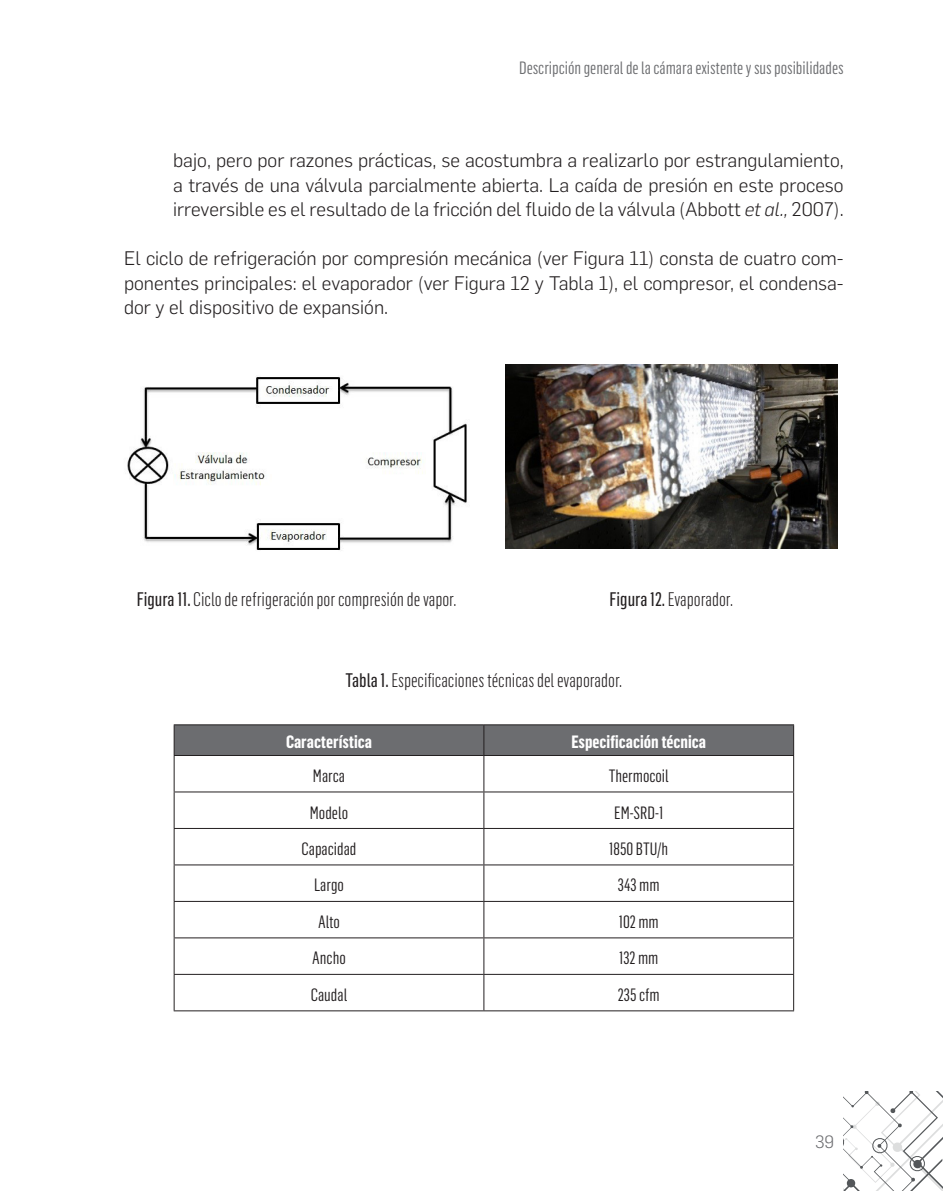
<style>
.page{position:relative;width:943px;height:1191px;background:#fff}
.page>*{position:absolute;margin:0;border:0;box-sizing:border-box;transform-origin:0 0}
.Indentado{font:300 19.25px/24.5px "Flama";color:#231f20;text-align:justify}
.Texto_Corrido{font:300 19.25px/24.5px "Flama";color:#231f20;text-align:justify}
.Titulo_Graficas{font:300 19.25px "Flama Condensed";color:#231f20}
.Textos_Tablas{font:17.5px "Flama Condensed";color:#231f20}
.t1{font:17.5px "Flama Condensed";color:#6c6d70}
.Titulos_tablas{font:700 17.5px "Flama Condensed";color:#fff}
.t2{font:300 17.5px "Flama";color:#6c6d70}
.s1{font-style:italic}
.s2{font-family:"Flama Condensed Basic";font-weight:400}
</style>
<div class="page">
<svg style="left:843px;top:1091px;width:99px;height:100px"></svg>
<img style="left:127px;top:377px;width:340px;height:173px">
<img style="left:505px;top:365px;width:332px;height:183px">
<div style="left:175px;top:725px;width:618px;height:30px;background:#6c6d70"></div>
<hr style="left:174px;top:724px;width:310px;height:1px;background:#231f20">
<hr style="left:174px;top:725px;width:1px;height:30px;background:#231f20">
<hr style="left:484px;top:724px;width:310px;height:1px;background:#231f20">
<hr style="left:483px;top:725px;width:1px;height:30px;background:#231f20">
<hr style="left:793px;top:725px;width:1px;height:30px;background:#231f20">
<hr style="left:174px;top:755px;width:310px;height:1px;background:#231f20">
<hr style="left:174px;top:756px;width:1px;height:35px;background:#231f20">
<hr style="left:484px;top:755px;width:310px;height:1px;background:#231f20">
<hr style="left:483px;top:756px;width:1px;height:35px;background:#231f20">
<hr style="left:793px;top:756px;width:1px;height:35px;background:#231f20">
<hr style="left:174px;top:791px;width:310px;height:1px;background:#231f20">
<hr style="left:174px;top:792px;width:1px;height:36px;background:#231f20">
<hr style="left:484px;top:791px;width:310px;height:1px;background:#231f20">
<hr style="left:483px;top:792px;width:1px;height:36px;background:#231f20">
<hr style="left:793px;top:792px;width:1px;height:36px;background:#231f20">
<hr style="left:174px;top:828px;width:310px;height:1px;background:#231f20">
<hr style="left:174px;top:829px;width:1px;height:35px;background:#231f20">
<hr style="left:484px;top:828px;width:310px;height:1px;background:#231f20">
<hr style="left:483px;top:829px;width:1px;height:35px;background:#231f20">
<hr style="left:793px;top:829px;width:1px;height:35px;background:#231f20">
<hr style="left:174px;top:864px;width:310px;height:1px;background:#231f20">
<hr style="left:174px;top:865px;width:1px;height:36px;background:#231f20">
<hr style="left:484px;top:864px;width:310px;height:1px;background:#231f20">
<hr style="left:483px;top:865px;width:1px;height:36px;background:#231f20">
<hr style="left:793px;top:865px;width:1px;height:36px;background:#231f20">
<hr style="left:174px;top:901px;width:310px;height:1px;background:#231f20">
<hr style="left:174px;top:902px;width:1px;height:35px;background:#231f20">
<hr style="left:484px;top:901px;width:310px;height:1px;background:#231f20">
<hr style="left:483px;top:902px;width:1px;height:35px;background:#231f20">
<hr style="left:793px;top:902px;width:1px;height:35px;background:#231f20">
<hr style="left:174px;top:937px;width:310px;height:1px;background:#231f20">
<hr style="left:174px;top:938px;width:1px;height:36px;background:#231f20">
<hr style="left:484px;top:937px;width:310px;height:1px;background:#231f20">
<hr style="left:483px;top:938px;width:1px;height:36px;background:#231f20">
<hr style="left:793px;top:938px;width:1px;height:36px;background:#231f20">
<hr style="left:174px;top:974px;width:310px;height:1px;background:#231f20">
<hr style="left:174px;top:974px;width:1px;height:36px;background:#231f20">
<hr style="left:484px;top:974px;width:310px;height:1px;background:#231f20">
<hr style="left:483px;top:974px;width:1px;height:36px;background:#231f20">
<hr style="left:793px;top:974px;width:1px;height:36px;background:#231f20">
<hr style="left:174px;top:1010px;width:310px;height:1px;background:#231f20">
<hr style="left:484px;top:1010px;width:310px;height:1px;background:#231f20">
<p class="t1" style="left:519px;top:57px;width:326px">Descripción general de la cámara existente y sus posibilidades</p>
<p class="Indentado" style="left:173px;top:147px;width:672px">bajo, pero por razones prácticas, se acostumbra a realizarlo por estrangulamiento, a través de una válvula parcialmente abierta. La caída de presión en este proceso irreversible es el resultado de la fricción del fluido de la válvula (Abbott <span class="s1">et al.,</span> 2007).</p>
<p class="Texto_Corrido" style="left:124px;top:245px;width:721px">El ciclo de refrigeración por compresión mecánica (ver Figura 11) consta de cuatro com&shy;ponentes principales: el evaporador (ver Figura 12 y Tabla 1), el compresor, el condensa&shy;dor y el dispositivo de expansión.</p>
<p class="Titulo_Graficas" style="left:137px;top:587px;width:321px"><span class="s2">Figura 11.</span> Ciclo de refrigeración por compresión de vapor.</p>
<p class="Titulo_Graficas" style="left:609px;top:587px;width:125px"><span class="s2">Figura 12.</span> Evaporador.</p>
<p class="Titulo_Graficas" style="left:345px;top:668px;width:278px"><span class="s2">Tabla 1.</span> Especificaciones técnicas del evaporador.</p>
<p class="Titulos_tablas" style="left:286px;top:731px;width:87px">Característica</p>
<p class="Titulos_tablas" style="left:571px;top:731px;width:136px">Especificación técnica</p>
<p class="Textos_Tablas" style="left:313px;top:765px;width:34px">Marca</p>
<p class="Textos_Tablas" style="left:608px;top:765px;width:62px">Thermocoil</p>
<p class="Textos_Tablas" style="left:310px;top:801px;width:40px">Modelo</p>
<p class="Textos_Tablas" style="left:614px;top:801px;width:51px">EM-SRD-1</p>
<p class="Textos_Tablas" style="left:301px;top:838px;width:56px">Capacidad</p>
<p class="Textos_Tablas" style="left:609px;top:838px;width:61px">1850 BTU/h</p>
<p class="Textos_Tablas" style="left:314px;top:874px;width:31px">Largo</p>
<p class="Textos_Tablas" style="left:618px;top:874px;width:43px">343 mm</p>
<p class="Textos_Tablas" style="left:318px;top:911px;width:23px">Alto</p>
<p class="Textos_Tablas" style="left:618px;top:911px;width:42px">102 mm</p>
<p class="Textos_Tablas" style="left:312px;top:947px;width:35px">Ancho</p>
<p class="Textos_Tablas" style="left:619px;top:947px;width:41px">132 mm</p>
<p class="Textos_Tablas" style="left:311px;top:983px;width:38px">Caudal</p>
<p class="Textos_Tablas" style="left:618px;top:983px;width:43px">235 cfm</p>
<p class="t2" style="left:815px;top:1130px;width:21px">39</p>
</div>
